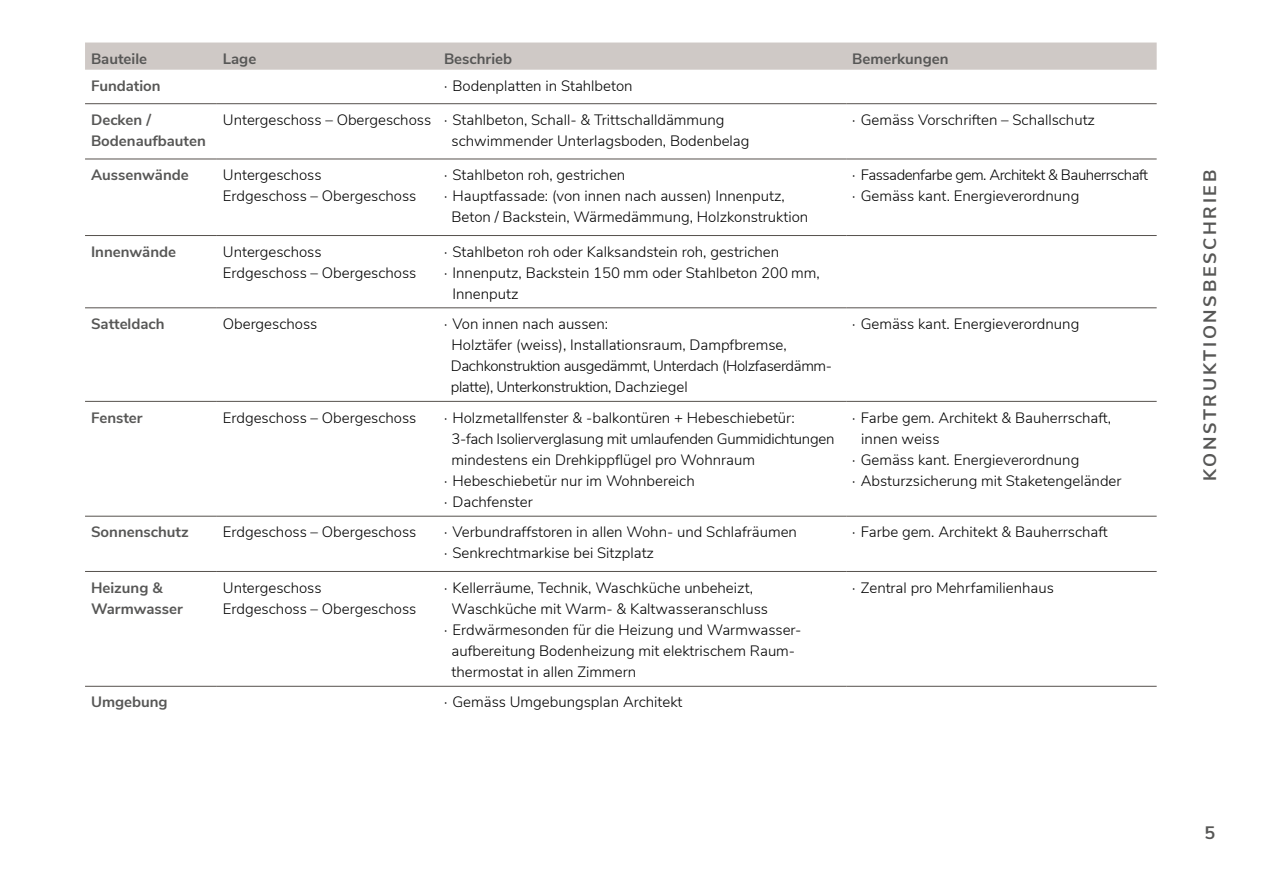
<style>
.page{position:relative;width:1263px;height:893px;background:#fff}
.page>*{position:absolute;margin:0;border:0;box-sizing:border-box;transform-origin:0 0}
.t1{font:700 18px "Nunito Sans";letter-spacing:.15em;color:#575756}
.t2{font:300 15px/21px "Nunito Sans";color:#000}
.t3{font:300 15px/21px "Nunito Sans";letter-spacing:-.025em;color:#000}
.t4{font:700 15px/21px "Nunito Sans";color:#575756}
.t5{font:300 15px/21px "Nunito Sans";letter-spacing:-.03em;color:#000}
.t6{font:300 15px "Nunito Sans";letter-spacing:-.02em;color:#000}
</style>
<div class="page">
<div style="left:85px;top:43px;width:1072px;height:27px;background:#cfc9c6"></div>
<hr style="left:85px;top:103px;width:132px;height:1px;background:#56514d">
<hr style="left:217px;top:103px;width:221px;height:1px;background:#56514d">
<hr style="left:438px;top:103px;width:408px;height:1px;background:#56514d">
<hr style="left:846px;top:103px;width:311px;height:1px;background:#56514d">
<hr style="left:85px;top:159px;width:132px;height:1px;background:#56514d">
<hr style="left:217px;top:159px;width:221px;height:1px;background:#56514d">
<hr style="left:438px;top:159px;width:408px;height:1px;background:#56514d">
<hr style="left:846px;top:159px;width:311px;height:1px;background:#56514d">
<hr style="left:85px;top:235px;width:132px;height:1px;background:#56514d">
<hr style="left:217px;top:235px;width:221px;height:1px;background:#56514d">
<hr style="left:438px;top:235px;width:408px;height:1px;background:#56514d">
<hr style="left:846px;top:235px;width:311px;height:1px;background:#56514d">
<hr style="left:85px;top:307px;width:132px;height:1px;background:#56514d">
<hr style="left:217px;top:307px;width:221px;height:1px;background:#56514d">
<hr style="left:438px;top:307px;width:408px;height:1px;background:#56514d">
<hr style="left:846px;top:307px;width:311px;height:1px;background:#56514d">
<hr style="left:85px;top:401px;width:132px;height:1px;background:#56514d">
<hr style="left:217px;top:401px;width:221px;height:1px;background:#56514d">
<hr style="left:438px;top:401px;width:408px;height:1px;background:#56514d">
<hr style="left:846px;top:401px;width:311px;height:1px;background:#56514d">
<hr style="left:85px;top:516px;width:132px;height:1px;background:#56514d">
<hr style="left:217px;top:516px;width:221px;height:1px;background:#56514d">
<hr style="left:438px;top:516px;width:408px;height:1px;background:#56514d">
<hr style="left:846px;top:516px;width:311px;height:1px;background:#56514d">
<hr style="left:85px;top:571px;width:132px;height:1px;background:#56514d">
<hr style="left:217px;top:571px;width:221px;height:1px;background:#56514d">
<hr style="left:438px;top:571px;width:408px;height:1px;background:#56514d">
<hr style="left:846px;top:571px;width:311px;height:1px;background:#56514d">
<hr style="left:85px;top:686px;width:132px;height:1px;background:#56514d">
<hr style="left:217px;top:686px;width:221px;height:1px;background:#56514d">
<hr style="left:438px;top:686px;width:408px;height:1px;background:#56514d">
<hr style="left:846px;top:686px;width:311px;height:1px;background:#56514d">
<p class="t4" style="left:91px;top:47px;width:58px">Bauteile</p>
<p class="t4" style="left:223px;top:47px;width:35px">Lage</p>
<p class="t4" style="left:444px;top:47px;width:70px">Beschrieb</p>
<p class="t4" style="left:852px;top:47px;width:98px">Bemerkungen</p>
<p class="t4" style="left:91px;top:74px;width:71px">Fundation</p>
<p class="t2" style="left:444px;top:74px;width:190px">· Bodenplatten in Stahlbeton</p>
<p class="t4" style="left:91px;top:108px;width:116px">Decken /<br>Bodenaufbauten</p>
<p class="t2" style="left:452px;top:108px;width:299px;text-indent:-229px">Untergeschoss – Obergeschoss · Stahlbeton, Schall- &amp; Trittschalldämmung schwimmender Unterlagsboden, Bodenbelag</p>
<p class="t2" style="left:852px;top:108px;width:244px">· Gemäss Vorschriften – Schallschutz</p>
<p class="t4" style="left:91px;top:164px;width:99px">Aussenwände</p>
<p class="t2" style="left:223px;top:164px;width:195px">Untergeschoss<br>Erdgeschoss – Obergeschoss</p>
<p class="t2" style="left:444px;top:164px;width:183px">· Stahlbeton roh, gestrichen</p>
<p class="t5" style="left:852px;top:164px;width:297px">· Fassadenfarbe gem. Architekt &amp; Bauherrschaft · Gemäss kant. Energieverordnung</p>
<p class="t2" style="left:444px;top:185px;width:342px">· Hauptfassade: (von innen nach aussen) Innenputz,</p>
<p class="t2" style="left:452px;top:206px;width:358px">Beton / Backstein, Wärmedämmung, Holzkonstruktion</p>
<p class="t4" style="left:91px;top:240px;width:87px">Innenwände</p>
<p class="t2" style="left:223px;top:240px;width:195px">Untergeschoss<br>Erdgeschoss – Obergeschoss</p>
<p class="t2" style="left:444px;top:240px;width:337px">· Stahlbeton roh oder Kalksandstein roh, gestrichen</p>
<p class="t2" style="left:444px;top:261px;width:377px">· Innenputz, Backstein 150 mm oder Stahlbeton 200 mm,</p>
<p class="t2" style="left:452px;top:282px;width:68px">Innenputz</p>
<p class="t4" style="left:91px;top:312px;width:75px">Satteldach</p>
<p class="t2" style="left:223px;top:312px;width:96px">Obergeschoss</p>
<p class="t3" style="left:451px;top:312px;width:383px;text-indent:-7px">· Von innen nach aussen:<br>Holztäfer (weiss), Installationsraum, Dampfbremse, Dachkonstruktion ausgedämmt, Unterdach (Holzfaserdämm&shy;platte), Unterkonstruktion, Dachziegel</p>
<p class="t2" style="left:852px;top:312px;width:229px">· Gemäss kant. Energieverordnung</p>
<p class="t4" style="left:91px;top:406px;width:53px">Fenster</p>
<p class="t2" style="left:223px;top:406px;width:195px">Erdgeschoss – Obergeschoss</p>
<p class="t2" style="left:444px;top:406px;width:352px">· Holzmetallfenster &amp; -balkontüren + Hebeschiebetür:</p>
<p class="t6" style="left:452px;top:427px;width:384px">3-fach Isolierverglasung mit umlaufenden Gummidichtungen</p>
<p class="t2" style="left:452px;top:448px;width:305px">mindestens ein Drehkippflügel pro Wohnraum</p>
<p class="t2" style="left:444px;top:469px;width:252px">· Hebeschiebetür nur im Wohnbereich</p>
<p class="t2" style="left:444px;top:490px;width:90px">· Dachfenster</p>
<p class="t2" style="left:852px;top:406px;width:260px">· Farbe gem. Architekt &amp; Bauherrschaft,</p>
<p class="t2" style="left:861px;top:427px;width:80px">innen weiss</p>
<p class="t2" style="left:852px;top:448px;width:229px">· Gemäss kant. Energieverordnung</p>
<p class="t2" style="left:852px;top:469px;width:271px">· Absturzsicherung mit Staketengeländer</p>
<p class="t4" style="left:91px;top:521px;width:99px">Sonnenschutz</p>
<p class="t2" style="left:223px;top:521px;width:195px">Erdgeschoss – Obergeschoss</p>
<p class="t2" style="left:444px;top:521px;width:354px">· Verbundraffstoren in allen Wohn- und Schlafräumen · Senkrechtmarkise bei Sitzplatz</p>
<p class="t2" style="left:852px;top:521px;width:257px">· Farbe gem. Architekt &amp; Bauherrschaft</p>
<p class="t4" style="left:91px;top:576px;width:93px">Heizung &amp;<br>Warmwasser</p>
<p class="t2" style="left:223px;top:576px;width:195px">Untergeschoss<br>Erdgeschoss – Obergeschoss</p>
<p class="t2" style="left:444px;top:576px;width:311px">· Kellerräume, Technik, Waschküche unbeheizt,</p>
<p class="t2" style="left:852px;top:576px;width:203px">· Zentral pro Mehrfamilienhaus</p>
<p class="t2" style="left:452px;top:597px;width:318px">Waschküche mit Warm- &amp; Kaltwasseranschluss</p>
<p class="t2" style="left:444px;top:618px;width:359px">· Erdwärmesonden für die Heizung und Warmwasser-</p>
<p class="t2" style="left:452px;top:639px;width:345px">aufbereitung Bodenheizung mit elektrischem Raum-</p>
<p class="t2" style="left:452px;top:660px;width:186px">thermostat in allen Zimmern</p>
<p class="t4" style="left:91px;top:691px;width:78px">Umgebung</p>
<p class="t2" style="left:444px;top:691px;width:240px">· Gemäss Umgebungsplan Architekt</p>
<p class="t1" style="left:1197px;top:481px;width:313px;rotate:-90deg">KONSTRUKTIONSBESCHRIEB</p>
<p class="t1" style="left:1204px;top:820px;width:12px">5</p>
</div>
